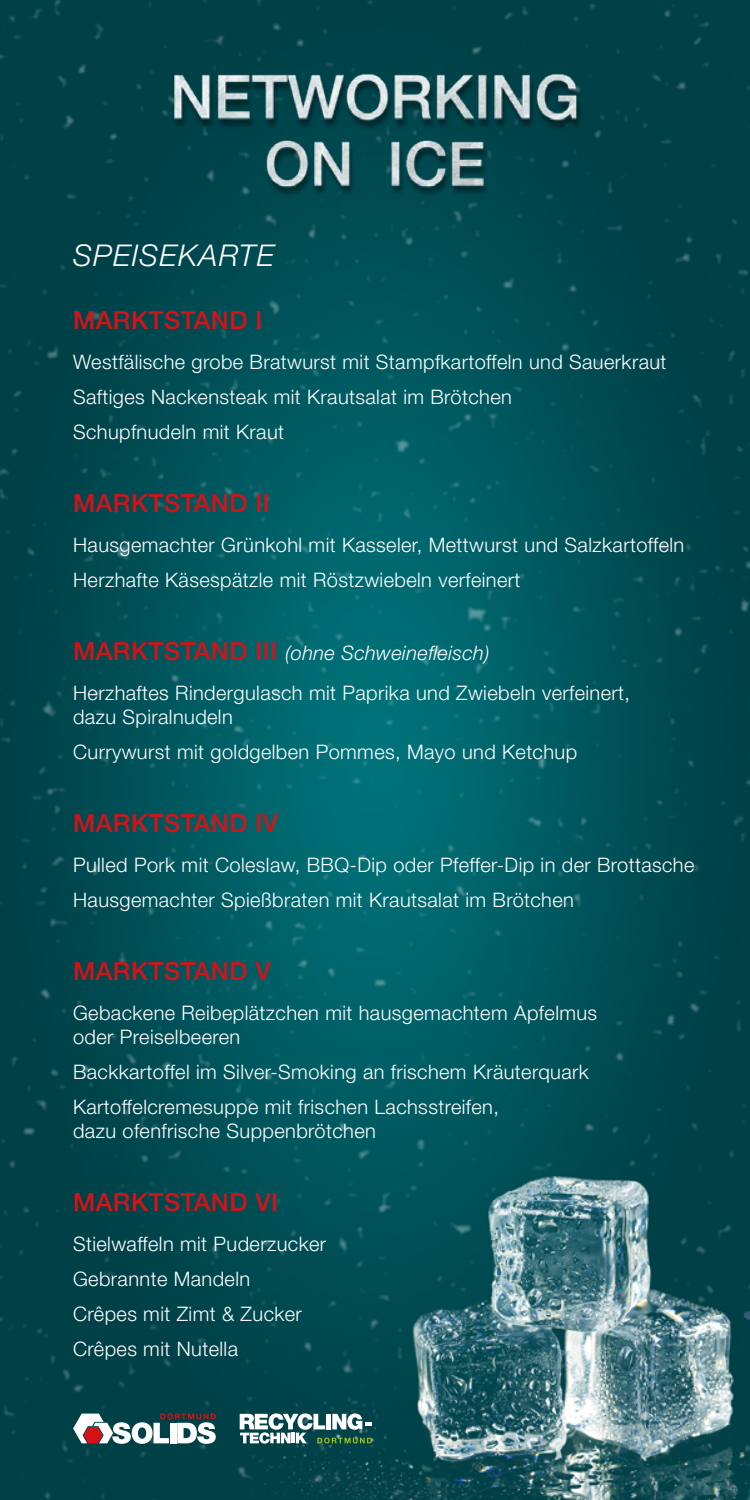
<style>
.page{position:relative;width:750px;height:1500px;background:#fff}
.page>*{position:absolute;margin:0;border:0;box-sizing:border-box;transform-origin:0 0}
.t1{font:italic 300 30px "Helvetica Neue LT Std";letter-spacing:.04em;color:#fff}
.t2{font:500 25px "Helvetica Neue LT Std";letter-spacing:.02em;color:#d51317}
.t3{font:300 25px "Helvetica Neue LT Std";letter-spacing:.04em;color:#fff}
.t4{font:300 20px/35px "Helvetica Neue LT Std";letter-spacing:.02em;color:#fff}
.t5{font:300 20px/35px "Helvetica Neue LT Std";color:#fff;text-align:center}
.t6{font:italic 300 20px "Helvetica Neue LT Std";color:#fff}
.s1{font-weight:500;font-size:25px;color:#d51317}
.s2{font-style:italic}
</style>
<div class="page">
<img style="left:0;top:0;width:750px;height:1500px">
<img style="left:43px;top:43px;width:663px;height:171px">
<svg style="left:240px;top:1413px;width:132px;height:31px"></svg>
<svg style="left:73px;top:1413px;width:143px;height:31px"></svg>
<h1 class="t1" style="left:73px;top:238px;width:202px">SPEISEKARTE</h1>
<p class="t2" style="left:73px;top:305px;width:191px">MARKTSTAND I</p>
<p class="t4" style="left:73px;top:344px;width:595px">Westfälische grobe Bratwurst mit Stampfkartoffeln und Sauerkraut<br>Saftiges Nackensteak mit Krautsalat im Brötchen<br>Schupfnudeln mit Kraut</p>
<p class="t3" style="left:303px;top:390px;width:193px">MARKTSTAND II</p>
<p class="t2" style="left:73px;top:488px;width:198px">MARKTSTAND II</p>
<p class="t4" style="left:73px;top:527px;width:613px">Hausgemachter Grünkohl mit Kasseler, Mettwurst und Salzkartoffeln<br>Herzhafte Käsespätzle mit Röstzwiebeln verfeinert</p>
<p class="t3" style="left:300px;top:543px;width:200px">MARKTSTAND III</p>
<p class="t6" style="left:301px;top:572px;width:198px">(ohne Schweinefleisch)</p>
<p class="t5" style="left:157px;top:630px;width:486px">dazu Spiralnudeln<br>Currywurst mit goldgelben Pommes, Mayo und Ketchup</p>
<p class="t4" style="left:73px;top:633px;width:559px;line-height:40px"><span class="s1">MARKTSTAND III</span> <span class="s2">(ohne Schweinefleisch)<br></span>Herzhaftes Rindergulasch mit Paprika und Zwiebeln verfeinert,</p>
<p class="t4" style="left:73px;top:699px;width:506px">dazu Spiralnudeln<br>Currywurst mit goldgelben Pommes, Mayo und Ketchup</p>
<p class="t3" style="left:299px;top:744px;width:203px">MARKTSTAND IV</p>
<p class="t2" style="left:73px;top:808px;width:207px">MARKTSTAND IV</p>
<p class="t4" style="left:73px;top:847px;width:623px">Pulled Pork mit Coleslaw, BBQ-Dip oder Pfeffer-Dip in der Brottasche<br>Hausgemachter Spießbraten mit Krautsalat im Brötchen</p>
<p class="t3" style="left:302px;top:897px;width:196px">MARKTSTAND V</p>
<p class="t2" style="left:73px;top:956px;width:199px">MARKTSTAND V</p>
<p class="t4" style="left:73px;top:1001px;width:526px;line-height:24px">Gebackene Reibeplätzchen mit hausgemachtem Apfelmus oder Preiselbeeren</p>
<p class="t4" style="left:73px;top:1054px;width:517px">Backkartoffel im Silver-Smoking an frischem Kräuterquark<br>Kartoffelcremesuppe mit frischen Lachsstreifen,</p>
<p class="t4" style="left:73px;top:1113px;width:304px">dazu ofenfrische Suppenbrötchen</p>
<p class="t5" style="left:152px;top:995px;width:495px">Backkartoffel im Silver-Smoking an frischem Kräuterquark</p>
<p class="t5" style="left:254px;top:1054px;width:292px">dazu ofenfrische Suppenbrötch n</p>
<p class="t2" style="left:73px;top:1187px;width:207px">MARKTSTAND VI</p>
<p class="t4" style="left:73px;top:1226px;width:255px">Stielwaffeln mit Puderzucker<br>Gebrannte Mandeln<br>Crêpes mit Zimt &amp; Zucker<br>Crêpes mit Nutella</p>
</div>
